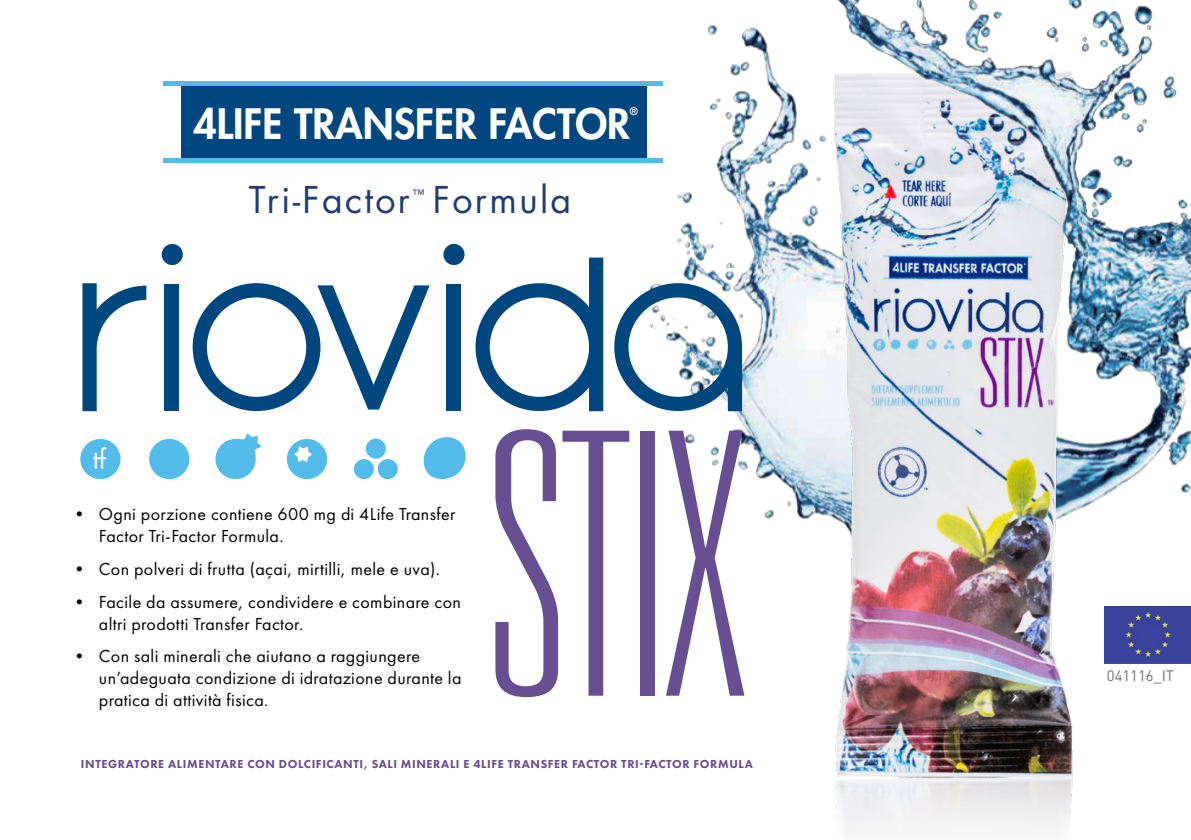
<style>
.page{position:relative;width:1191px;height:840px;background:#fff}
.page>*{position:absolute;margin:0;border:0;box-sizing:border-box;transform-origin:0 0}
.t1{font:100 ultra-condensed 366.6px "Univers LT Std";color:#674f91}
.t2{font:800 40.8px "Futura Std";color:#fff}
.t3{font:35.8px "Futura Std";letter-spacing:.065em;color:#203d70}
.t4{font:18px/21.6px "Futura PT";letter-spacing:.02em;color:#000}
.t5{font:15px "DIN";color:#6d6e71}
.t6{font:12.6px "Futura Std";color:#203d70}
.t7{font:800 12px "Futura PT";letter-spacing:.05em;color:#674f91}
.t8{font:800 10.2px "Futura Std";color:#fff}
</style>
<div class="page">
<img style="left:589px;top:0;width:602px;height:519px">
<svg style="left:82px;top:283px;width:64px;height:128px"></svg>
<svg style="left:614px;top:283px;width:128px;height:128px"></svg>
<svg style="left:475px;top:257px;width:128px;height:154px"></svg>
<svg style="left:193px;top:283px;width:237px;height:128px"></svg>
<div style="left:446px;top:284px;width:14px;height:127px;background:#00467f"></div>
<div style="left:165px;top:284px;width:14px;height:127px;background:#00467f"></div>
<div style="left:162px;top:244px;width:21px;height:21px;background:#00467f;border-radius:50%"></div>
<div style="left:443px;top:244px;width:21px;height:21px;background:#00467f;border-radius:50%"></div>
<div style="left:149px;top:438px;width:40px;height:41px;background:#54bceb;border-radius:50%"></div>
<div style="left:354px;top:459px;width:20px;height:20px;background:#54bceb;border-radius:50%"></div>
<div style="left:378px;top:459px;width:20px;height:20px;background:#54bceb;border-radius:50%"></div>
<div style="left:366px;top:438px;width:20px;height:20px;background:#54bceb;border-radius:50%"></div>
<svg style="left:423px;top:437px;width:43px;height:43px"></svg>
<svg style="left:287px;top:438px;width:40px;height:41px"></svg>
<div style="left:215px;top:438px;width:41px;height:41px;background:#54bceb;border-radius:50%"></div>
<svg style="left:239px;top:433px;width:22px;height:22px"></svg>
<svg style="left:80px;top:438px;width:40px;height:41px"></svg>
<div style="left:181px;top:85px;width:466px;height:75px;background:#00467f"></div>
<div style="left:163px;top:81px;width:499px;height:5px;background:#54bceb"></div>
<hr style="left:163px;top:159px;width:499px;height:4px;background:#54bceb">
<img style="left:824px;top:36px;width:251px;height:795px">
<img style="left:878px;top:0;width:313px;height:331px">
<svg style="left:1104px;top:663px;width:87px;height:1px"></svg>
<img style="left:1104px;top:606px;width:87px;height:57px">
<p class="t2" style="left:193px;top:98px;width:438px">4LIFE TRANSFER FACTOR</p>
<p class="t8" style="left:630px;top:105px;width:10px">®</p>
<p class="t3" style="left:249px;top:177px;width:162px">Tri-Factor</p>
<p class="t6" style="left:412px;top:186px;width:13px">™</p>
<p class="t3" style="left:433px;top:177px;width:140px">Formula</p>
<p class="t4" style="left:99px;top:503px;width:358px;text-indent:-28px">• Ogni porzione contiene 600 mg di 4Life Transfer<br>Factor Tri-Factor Formula.</p>
<p class="t4" style="left:71px;top:557px;width:371px">• Con polveri di frutta (açai, mirtilli, mele e uva).</p>
<p class="t4" style="left:99px;top:590px;width:363px;text-indent:-28px">• Facile da assumere, condividere e combinare con altri prodotti Transfer Factor.</p>
<p class="t4" style="left:99px;top:645px;width:364px;text-indent:-28px">• Con sali minerali che aiutano a raggiungere un’adeguata condizione di idratazione durante la pratica di attività fisica.</p>
<p class="t1" style="left:488px;top:379px;width:256px">STIX</p>
<p class="t7" style="left:81px;top:756px;width:673px">INTEGRATORE ALIMENTARE CON DOLCIFICANTI, SALI MINERALI E 4LIFE TRANSFER FACTOR TRI-FACTOR FORMULA</p>
<p class="t5" style="left:1107px;top:666px;width:69px">041116_IT</p>
</div>
